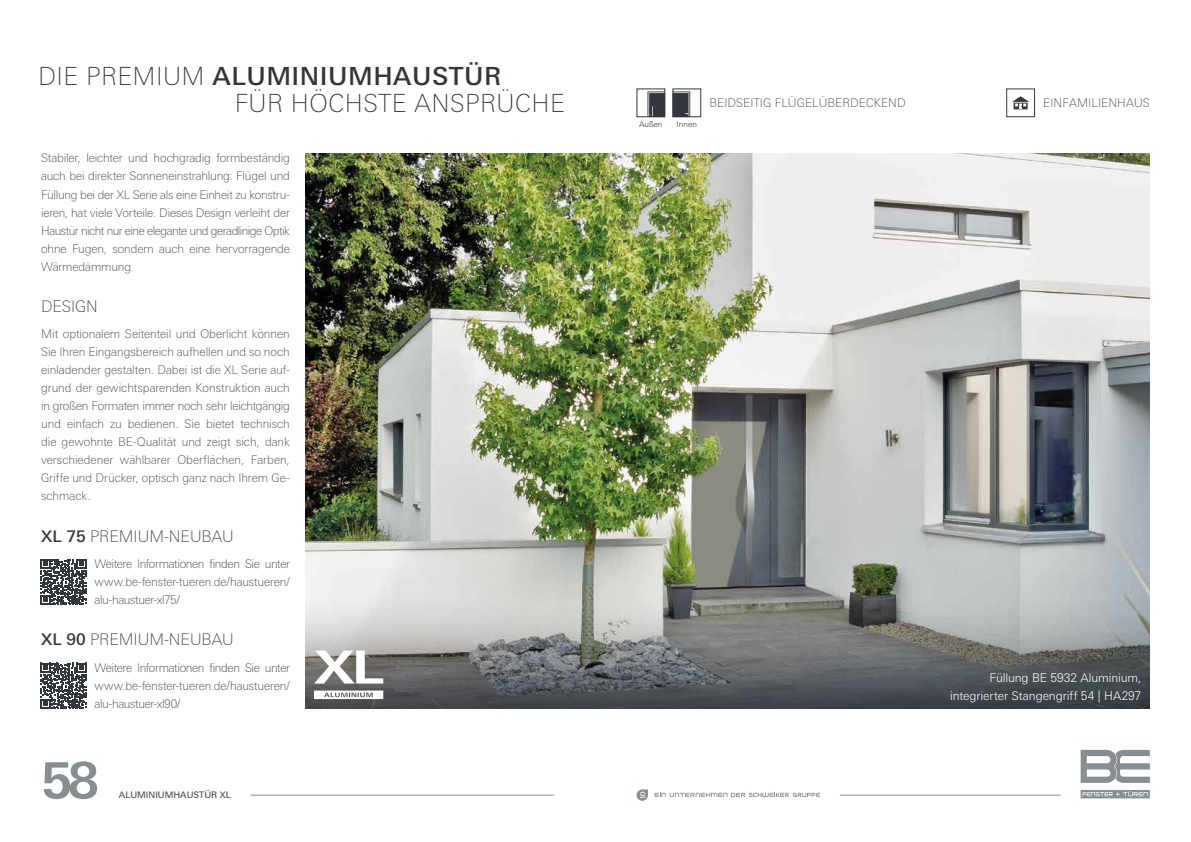
<style>
.page{position:relative;width:1191px;height:842px;background:#fff}
.page>*{position:absolute;margin:0;border:0;box-sizing:border-box;transform-origin:0 0}
.t1{font:700 50px "LT Univers Basic";color:#878e91}
.t2{font:100 25px/26.6px "LT Univers Basic";letter-spacing:.02em;color:#33373d}
.t3{font:100 16px "LT Univers Basic";color:#33373d}
.t4{font:100 12px/18px "LT Univers Basic";letter-spacing:-.005em;color:#33373d;text-align:justify}
.t5{font:300 12px/18px "LT Univers Basic";letter-spacing:-.01em;color:#fff;text-align:right}
.t6{font:9px "LT Univers Basic";color:#33373d}
.t7{font:300 8px "LT Univers Basic";color:#33373d}
.s1{font-weight:500}
</style>
<div class="page">
<img style="left:305px;top:154px;width:844px;height:435px">
<svg style="left:654px;top:793px;width:166px;height:4px"></svg>
<svg style="left:636px;top:789px;width:12px;height:12px"></svg>
<hr style="left:251px;top:795px;width:303px;height:1px;background:#878e91">
<hr style="left:839px;top:795px;width:221px;height:1px;background:#878e91">
<svg style="left:1080px;top:790px;width:69px;height:8px"></svg>
<svg style="left:1080px;top:750px;width:69px;height:33px"></svg>
<svg style="left:305px;top:589px;width:844px;height:119px;background:#828585"></svg>
<svg style="left:314px;top:650px;width:69px;height:33px"></svg>
<svg style="left:314px;top:691px;width:69px;height:8px"></svg>
<svg style="left:647px;top:91px;width:16px;height:24px"></svg>
<div style="left:636px;top:89px;width:29px;height:28px;border:1px solid #33373d"></div>
<svg style="left:674px;top:91px;width:16px;height:24px"></svg>
<div style="left:672px;top:89px;width:29px;height:28px;border:1px solid #33373d"></div>
<svg style="left:1006px;top:88px;width:29px;height:29px"></svg>
<svg style="left:41px;top:559px;width:45px;height:46px"></svg>
<svg style="left:41px;top:663px;width:45px;height:46px"></svg>
<h2 class="t2" style="left:235px;top:63px;width:332px;text-indent:-196px">DIE PREMIUM <span class="s1">ALUMINIUMHAUSTÜR<br></span>FÜR HÖCHSTE ANSPRÜCHE</h2>
<p class="t4" style="left:41px;top:149px;width:250px">Stabiler, leichter und hochgradig formbeständig auch bei direkter Sonneneinstrahlung: Flügel und Füllung bei der XL Serie als eine Einheit zu konstru&shy;ieren, hat viele Vorteile. Dieses Design verleiht der Haustür nicht nur eine elegante und geradlinige Optik ohne Fugen, sondern auch eine hervorragende Wärmedämmung.</p>
<h3 class="t3" style="left:41px;top:297px;width:58px">DESIGN</h3>
<p class="t4" style="left:41px;top:325px;width:250px">Mit optionalem Seitenteil und Oberlicht können Sie Ihren Eingangsbereich aufhellen und so noch einladender gestalten. Dabei ist die XL Serie auf&shy;grund der gewichtsparenden Konstruktion auch in großen Formaten immer noch sehr leichtgängig und einfach zu bedienen. Sie bietet technisch die gewohnte BE-Qualität und zeigt sich, dank verschiedener wählbarer Oberflächen, Farben, Griffe und Drücker, optisch ganz nach Ihrem Ge&shy;schmack.</p>
<h3 class="t3" style="left:41px;top:527px;width:194px"><span class="s1">XL 75</span> PREMIUM-NEUBAU</h3>
<p class="t4" style="left:94px;top:555px;width:197px">Weitere Informationen finden Sie unter www.be-fenster-tueren.de/haustueren/ alu-haustuer-xl75/</p>
<h3 class="t3" style="left:41px;top:631px;width:194px"><span class="s1">XL 90</span> PREMIUM-NEUBAU</h3>
<p class="t4" style="left:94px;top:659px;width:197px">Weitere Informationen finden Sie unter www.be-fenster-tueren.de/haustueren/ alu-haustuer-xl90/</p>
<h1 class="t1" style="left:41px;top:750px;width:59px">58</h1>
<p class="t6" style="left:119px;top:790px;width:114px">ALUMINIUMHAUSTÜR XL</p>
<p class="t7" style="left:639px;top:119px;width:25px">Außen</p>
<p class="t7" style="left:676px;top:119px;width:22px">Innen</p>
<p class="t4" style="left:709px;top:94px;width:198px">BEIDSEITIG FLÜGELÜBERDECKEND</p>
<p class="t4" style="left:1043px;top:94px;width:108px">EINFAMILIENHAUS</p>
<p class="t5" style="left:950px;top:668px;width:193px">Füllung BE 5932 Aluminium, integrierter Stangengriff 54 | HA297</p>
</div>
